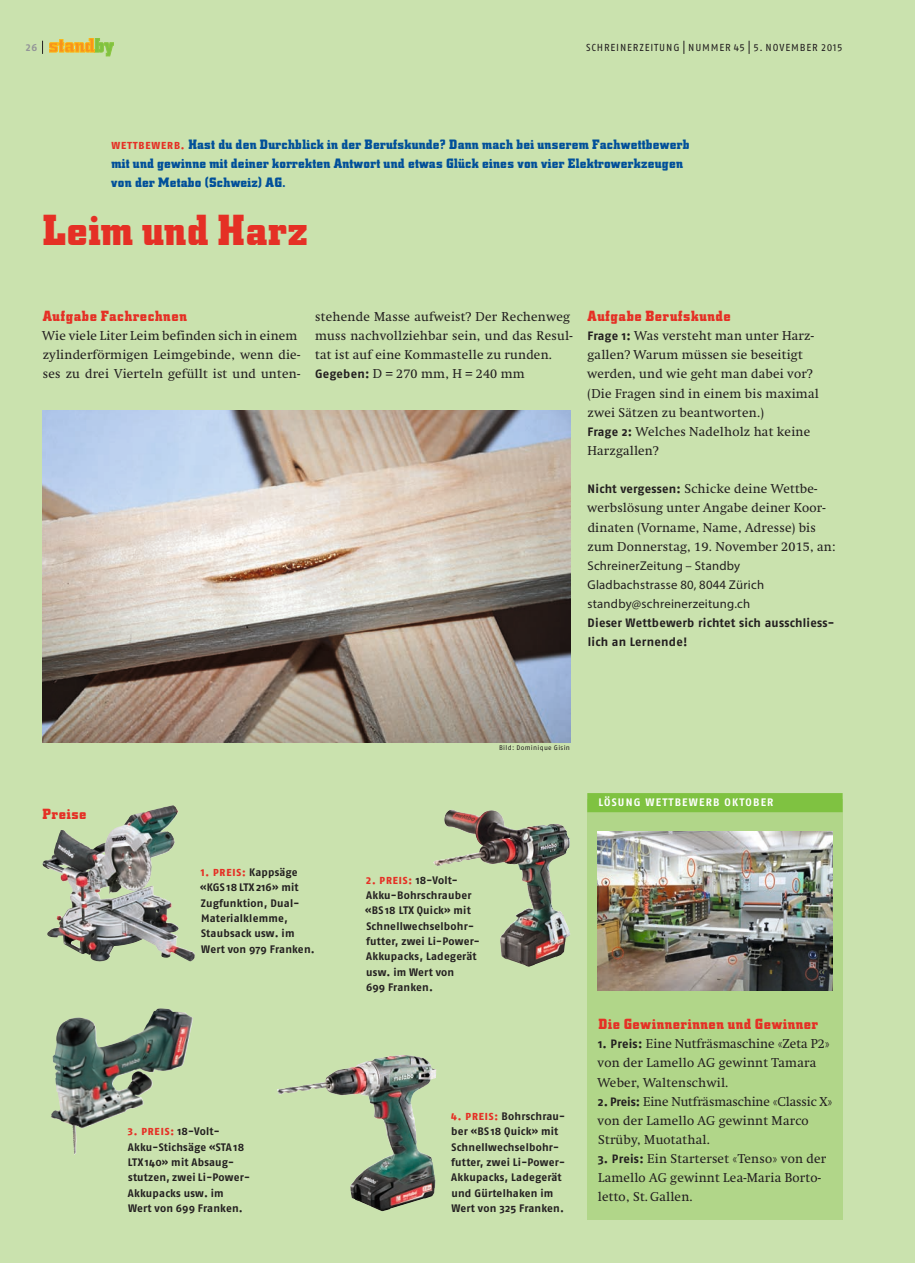
<style>
.page{position:relative;width:915px;height:1263px;background:#fff}
.page>*{position:absolute;margin:0;border:0;box-sizing:border-box;transform-origin:0 0}
.t1{font:42px "Downtown";letter-spacing:.015em;color:#e53025}
.t2{font:14.25px "Downtown";letter-spacing:.045em;color:#e53025}
.t3{font:13.2px/19.2px "Downtown";letter-spacing:.02em;color:#01509a}
.t4{font:12.75px/19.2px "Swift";letter-spacing:.02em;color:#231f20}
.t5{font:12.75px/19.2px "Myriad Pro";letter-spacing:.02em;color:#231f20}
.t6{font:700 12.15px/19.2px "Fago OT";letter-spacing:.015em;color:#231f20}
.t7{font:700 10.8px/15.3px "Fago OT";letter-spacing:.015em;color:#231f20}
.t8{font:700 10.8px "Fago OT";letter-spacing:.11em;color:#fff}
.t9{font:800 10.2px "Fago OT";letter-spacing:.085em;color:#e53025}
.t10{font:10.2px "Fago OT";letter-spacing:.085em;color:#231f20}
.t11{font:700 10.2px "Fago OT";color:#939598}
.t12{font:6.75px "Fago OT";letter-spacing:.045em;color:#231f20}
.s1{font-family:"Fago OT";font-weight:800;font-size:10.2px;color:#e53025}
.s2{font-family:"Fago OT";font-weight:700;font-size:12.15px}
.s3{font-weight:700;font-size:10.8px;color:#231f20}
.s4{font-weight:800;font-size:10.2px;color:#e53025}
</style>
<div class="page">
<div style="left:0;top:0;width:914px;height:1263px;background:#cae2ae"></div>
<svg style="left:42px;top:41px;width:1px;height:13px"></svg>
<svg style="left:683px;top:41px;width:1px;height:13px"></svg>
<svg style="left:748px;top:41px;width:1px;height:13px"></svg>
<svg style="left:49px;top:38px;width:64px;height:18px"></svg>
<div style="left:587px;top:799px;width:255px;height:421px;background:#b1d689"></div>
<div style="left:587px;top:793px;width:255px;height:19px;background:#7fc241"></div>
<img style="left:42px;top:410px;width:528px;height:332px">
<img style="left:597px;top:831px;width:234px;height:160px">
<img style="left:42px;top:805px;width:131px;height:137px">
<img style="left:51px;top:1008px;width:110px;height:140px">
<img style="left:444px;top:810px;width:32px;height:26px">
<img style="left:277px;top:1055px;width:158px;height:156px">
<p class="t11" style="left:26px;top:41px;width:13px">26</p>
<p class="t10" style="left:586px;top:41px;width:258px">SCHREINERZEITUNG NUMMER 45 5. Novem ber 2015</p>
<p class="t3" style="left:111px;top:134px;width:579px"><span class="s1">WETTBEWERB.</span> Hast du den Durchblick in der Berufskunde? Dann mach bei unserem Fachwettbewerb mit und gewinne mit deiner korrekten Antwort und etwas Glück eines von vier Elektrowerkzeugen von der Metabo (Schweiz) AG.</p>
<h1 class="t1" style="left:43px;top:203px;width:267px">Leim und Harz</h1>
<p class="t2" style="left:43px;top:307px;width:145px">Aufgabe Fachrechnen</p>
<p class="t4" style="left:42px;top:326px;width:259px">Wie viele Liter Leim befinden sich in einem zylinderförmigen Leimgebinde, wenn die&shy;ses zu drei Vierteln gefüllt ist und unten-</p>
<p class="t4" style="left:315px;top:307px;width:259px">stehende Masse aufweist? Der Rechenweg muss nachvollziehbar sein, und das Resul&shy;tat ist auf eine Kommastelle zu runden.<br><span class="s2">Gegeben:</span> D = 270 mm, H = 240 mm</p>
<p class="t2" style="left:587px;top:307px;width:145px">Aufgabe Berufskunde</p>
<p class="t4" style="left:586px;top:326px;width:233px"><span class="s2">Frage 1:</span> Was versteht man unter Harz&shy;gallen? Warum müssen sie beseitigt werden, und wie geht man dabei vor? (Die Fragen sind in einem bis maximal zwei Sätzen zu beantworten.)<br><span class="s2">Frage 2:</span> Welches Nadelholz hat keine<br>Harzgallen?</p>
<p class="t4" style="left:586px;top:479px;width:250px"><span class="s2">Nicht vergessen:</span> Schicke deine Wettbe&shy;werbslösung unter Angabe deiner Koor&shy;dinaten (Vorname, Name, Adresse) bis zum Donnerstag, 19. November 2015, an:</p>
<p class="t5" style="left:587px;top:556px;width:178px">SchreinerZeitung – Standby<br>Gladbachstrasse 80, 8044 Zürich standby@schreinerzeitung.ch</p>
<p class="t6" style="left:587px;top:613px;width:248px">Dieser Wettbewerb richtet sich ausschliess&shy;lich an Lernende!</p>
<p class="t2" style="left:43px;top:804px;width:45px">Preise</p>
<p class="t9" style="left:201px;top:866px;width:98px">1. PREIS: <span class="s3">Kappsäge</span></p>
<p class="t7" style="left:200px;top:880px;width:116px">«KGS 18 LTX 216» mit<br>Zugfunktion, Dual-<br>Materialklemme,<br>Staubsack usw. im<br>Wert von 979 Franken.</p>
<p class="t9" style="left:128px;top:1126px;width:93px">3. PREIS: <span class="s3">18-Volt-</span></p>
<p class="t7" style="left:128px;top:1139px;width:123px">Akku-Stichsäge «STA 18<br>LTX 140» mit Absaug&shy;stutzen, zwei Li-Power-<br>Akkupacks usw. im<br>Wert von 699 Franken.</p>
<p class="t12" style="left:499px;top:744px;width:72px">Bild: Dominique Gisin</p>
<p class="t9" style="left:366px;top:874px;width:93px">2. PREIS: <span class="s3">18-Volt-</span></p>
<p class="t7" style="left:365px;top:887px;width:116px">Akku-Bohrschrauber «BS 18 LTX Quick» mit<br>Schnellwechselbohr&shy;futter, zwei Li-Power-<br>Akkupacks, Ladegerät usw. im Wert von<br>699 Franken.</p>
<p class="t7" style="left:451px;top:1109px;width:115px"><span class="s4">4. PREIS:</span> Bohrschrau&shy;ber «BS 18 Quick» mit<br>Schnellwechselbohr&shy;futter, zwei Li-Power-<br>Akkupacks, Ladegerät und Gürtelhaken im<br>Wert von 325 Franken.</p>
<p class="t8" style="left:598px;top:796px;width:176px">LÖSUNG WETTBEWERB OKTOBER</p>
<p class="t2" style="left:598px;top:1015px;width:221px">Die Gewinnerinnen und Gewinner</p>
<p class="t4" style="left:597px;top:1034px;width:234px"><span class="s2">1. Preis:</span> Eine Nutfräsmaschine «Zeta P2» von der Lamello AG gewinnt Tamara<br>Weber, Waltenschwil.</p>
<p class="t4" style="left:597px;top:1092px;width:236px"><span class="s2">2. Preis:</span> Eine Nutfräsmaschine «Classic X» von der Lamello AG gewinnt Marco<br>Strüby, Muotathal.</p>
<p class="t4" style="left:597px;top:1149px;width:230px"><span class="s2">3. Preis:</span> Ein Starterset «Tenso» von der<br>Lamello AG gewinnt Lea-Maria Borto&shy;letto, St. Gallen.</p>
</div>
